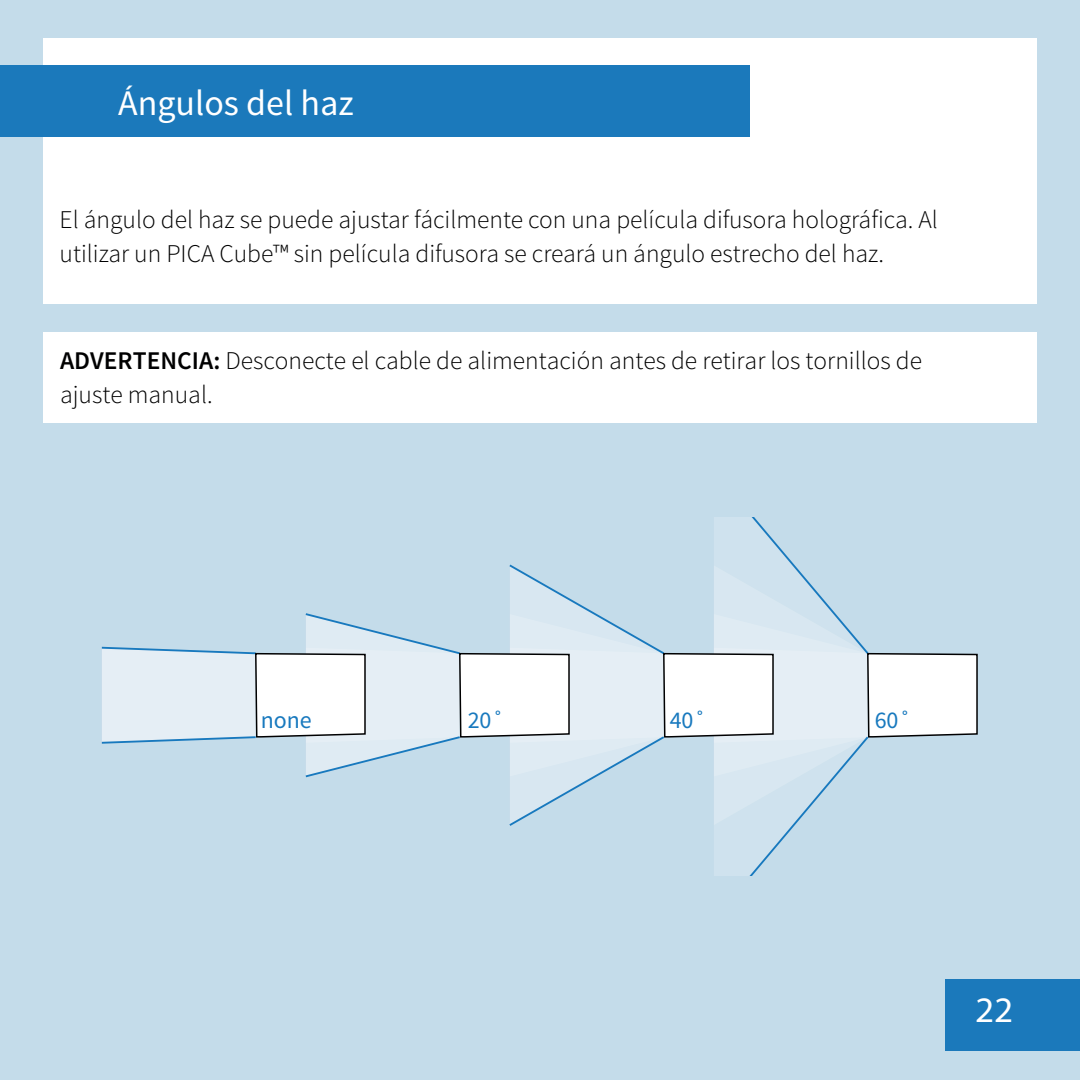
<style>
.page{position:relative;width:1080px;height:1080px;background:#c4dcea}
.page>*{position:absolute;margin:0;border:0;box-sizing:border-box;transform-origin:0 0}
.t1{font:36px "Source Sans Pro";color:#fff}
.t2{font:36px "Myriad Pro";color:#fff}
.t3{font:300 25.5px/33.9px "Source Sans Pro";color:#000001}
.t4{font:24px "Source Sans Pro";color:#1879be}
.s1{font-weight:600}
</style>
<div class="page">
<div style="left:43px;top:38px;width:993px;height:266px;background:#fff"></div>
<div style="left:43px;top:332px;width:993px;height:91px;background:#fff"></div>
<div style="left:0;top:65px;width:750px;height:72px;background:#1b79bb"></div>
<div style="left:945px;top:979px;width:135px;height:72px;background:#1b79bb"></div>
<svg style="left:101px;top:518px;width:877px;height:358px"></svg>
<h1 class="t1" style="left:118px;top:80px;width:237px">Ángulos del haz</h1>
<p class="t3" style="left:60px;top:202px;width:880px">El ángulo del haz se puede ajustar fácilmente con una película difusora holográfica. Al utilizar un PICA Cube™ sin película difusora se creará un ángulo estrecho del haz.</p>
<p class="t3" style="left:60px;top:344px;width:864px"><span class="s1">ADVERTENCIA:</span> Desconecte el cable de alimentación antes de retirar los tornillos de ajuste manual.</p>
<p class="t4" style="left:261px;top:705px;width:53px">none</p>
<p class="t4" style="left:468px;top:705px;width:38px">20˚</p>
<p class="t4" style="left:670px;top:705px;width:38px">40˚</p>
<p class="t4" style="left:875px;top:705px;width:38px">60˚</p>
<h1 class="t2" style="left:975px;top:988px;width:40px">22</h1>
</div>
